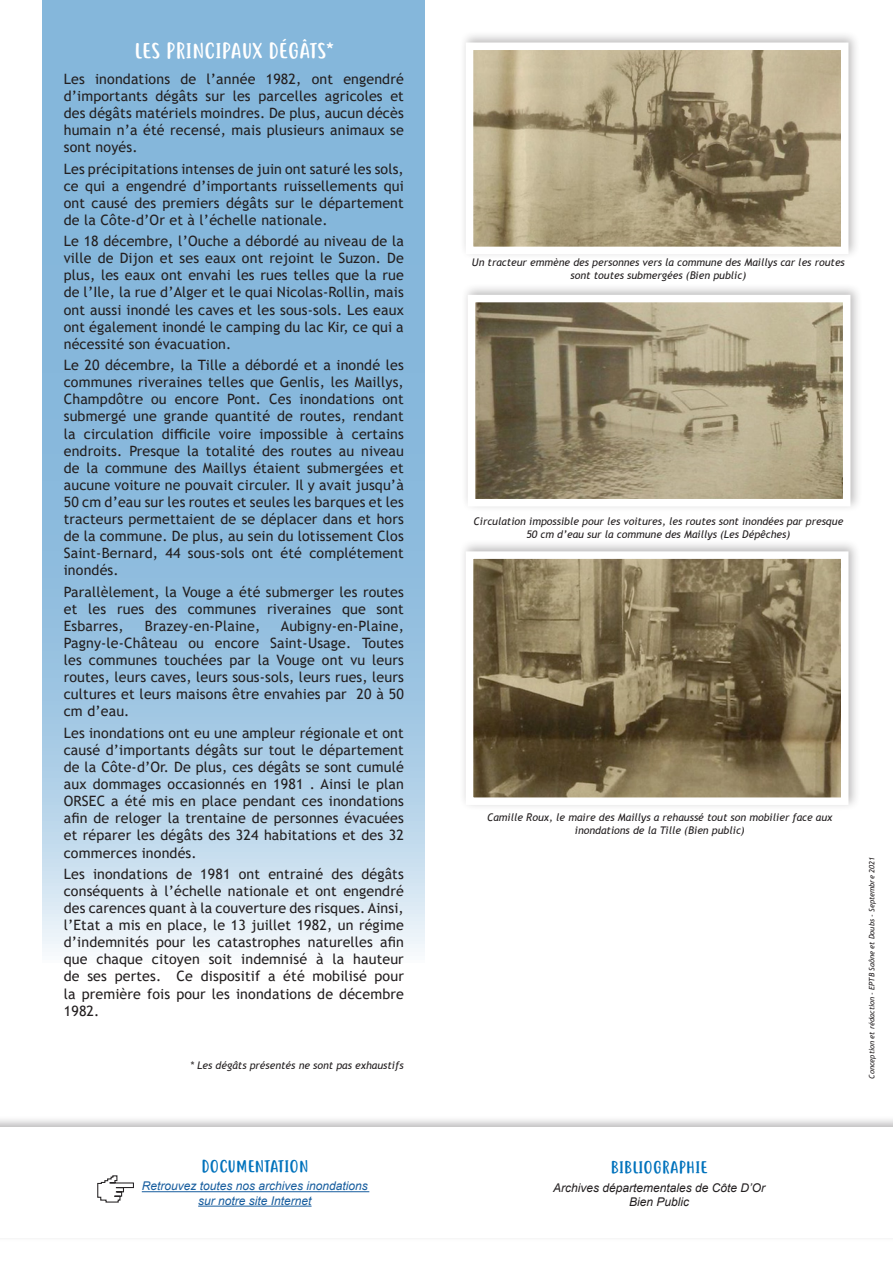
<style>
.page{position:relative;width:893px;height:1263px;background:#fff}
.page>*{position:absolute;margin:0;border:0;box-sizing:border-box;transform-origin:0 0}
.t1{font:21px "Justtellmewhat";letter-spacing:.02em;color:#fff}
.t2{font:16.5px "Justtellmewhat";letter-spacing:.02em;color:#0072bc}
.t3{font:14.25px/17.1px "Trebuchet MS";letter-spacing:.01em;color:#231f20;text-align:justify}
.t4{font:italic 12px/14.4px "Arial";color:#175d9e;text-align:center}
.t5{font:italic 12px "Arial";color:#231f20}
.t6{font:italic 10.5px/12.6px "Trebuchet MS";color:#231f20;text-align:center}
.t7{font:italic 7.5px "Trebuchet MS";color:#231f20}
</style>
<div class="page">
<svg style="left:43px;top:0;width:382px;height:952px;fill:#89b9dc"></svg>
<div style="left:0;top:1115px;width:893px;height:127px;background:#231f20;opacity:.3"></div>
<div style="left:0;top:1127px;width:893px;height:110px;background:#fff"></div>
<hr style="left:142px;top:1191px;width:227px;height:1px;background:#175d9e">
<hr style="left:198px;top:1206px;width:114px;height:1px;background:#175d9e">
<svg style="left:97px;top:1175px;width:37px;height:28px"></svg>
<div style="left:462px;top:283px;width:400px;height:229px;background:#231f20;opacity:.3"></div>
<img style="left:477px;top:304px;width:364px;height:193px">
<div style="left:468px;top:295px;width:382px;height:211px;border:8px solid #fff"></div>
<div style="left:460px;top:30px;width:400px;height:230px;background:#231f20;opacity:.3"></div>
<img style="left:475px;top:52px;width:364px;height:193px">
<div style="left:466px;top:43px;width:382px;height:211px;border:8px solid #fff"></div>
<div style="left:460px;top:539px;width:400px;height:272px;background:#231f20;opacity:.3"></div>
<img style="left:475px;top:560px;width:364px;height:236px">
<div style="left:466px;top:551px;width:382px;height:254px;border:8px solid #fff"></div>
<p class="t1" style="left:134px;top:39px;width:200px">LES PRINCIPAUX DÉGÂTS*</p>
<p class="t3" style="left:64px;top:70px;width:342px">Les inondations de l’année 1982, ont engendré d’importants dégâts sur les parcelles agricoles et des dégâts matériels moindres. De plus, aucun décès humain n’a été recensé, mais plusieurs animaux se sont noyés.</p>
<p class="t3" style="left:64px;top:160px;width:342px">Les précipitations intenses de juin ont saturé les sols, ce qui a engendré d’importants ruissellements qui ont causé des premiers dégâts sur le département de la Côte-d’Or et à l’échelle nationale.</p>
<p class="t3" style="left:64px;top:232px;width:342px">Le 18 décembre, l’Ouche a débordé au niveau de la ville de Dijon et ses eaux ont rejoint le Suzon. De plus, les eaux ont envahi les rues telles que la rue de l’Ile, la rue d’Alger et le quai Nicolas-Rollin, mais ont aussi inondé les caves et les sous-sols. Les eaux ont également inondé le camping du lac Kir, ce qui a nécessité son évacuation.</p>
<p class="t3" style="left:64px;top:356px;width:342px">Le 20 décembre, la Tille a débordé et a inondé les communes riveraines telles que Genlis, les Maillys, Champdôtre ou encore Pont. Ces inondations ont submergé une grande quantité de routes, rendant la circulation difficile voire impossible à certains endroits. Presque la totalité des routes au niveau de la commune des Maillys étaient submergées et aucune voiture ne pouvait circuler. Il y avait jusqu’à 50 cm d’eau sur les routes et seules les barques et les tracteurs permettaient de se déplacer dans et hors de la commune. De plus, au sein du lotissement Clos Saint-Bernard, 44 sous-sols ont été complétement inondés.</p>
<p class="t3" style="left:64px;top:583px;width:342px">Parallèlement, la Vouge a été submerger les routes et les rues des communes riveraines que sont Esbarres,</p>
<p class="t3" style="left:64px;top:617px;width:342px;text-indent:217px">Aubigny-en-Plaine, Pagny-le-Château ou encore Saint-Usage. Toutes les communes touchées par la Vouge ont vu leurs routes, leurs caves, leurs sous-sols, leurs rues, leurs cultures et leurs maisons être envahies par 20 à 50 cm d’eau.</p>
<p class="t3" style="left:64px;top:724px;width:342px">Les inondations ont eu une ampleur régionale et ont causé d’importants dégâts sur tout le département de la Côte-d’Or. De plus, ces dégâts se sont cumulé aux dommages occasionnés en 1981 . Ainsi le plan ORSEC a été mis en place pendant ces inondations afin de reloger la trentaine de personnes évacuées et réparer les dégâts des 324 habitations et des 32 commerces inondés.</p>
<p class="t3" style="left:64px;top:865px;width:342px">Les inondations de 1981 ont entrainé des dégâts conséquents à l’échelle nationale et ont engendré des carences quant à la couverture des risques. Ainsi, l’Etat a mis en place, le 13 juillet 1982, un régime d’indemnités pour les catastrophes naturelles afin que chaque citoyen soit indemnisé à la hauteur de ses pertes. Ce dispositif a été mobilisé pour la première fois pour les inondations de décembre 1982.</p>
<p class="t3" style="left:145px;top:617px;width:117px">Brazey-en-Plaine,</p>
<p class="t6" style="left:190px;top:1059px;width:215px">* Les dégâts présentés ne sont pas exhaustifs</p>
<p class="t2" style="left:201px;top:1156px;width:108px">DOCUMENTATION</p>
<p class="t4" style="left:142px;top:1179px;width:228px">Retrouvez toutes nos archives inondations sur notre site Internet</p>
<p class="t6" style="left:472px;top:256px;width:374px">Un tracteur emmène des personnes vers la commune des Maillys car les routes sont toutes submergées (Bien public)</p>
<p class="t6" style="left:473px;top:515px;width:371px">Circulation impossible pour les voitures, les routes sont inondées par presque<br>50 cm d’eau sur la commune des Maillys (Les Dépêches)</p>
<p class="t6" style="left:487px;top:811px;width:347px">Camille Roux, le maire des Maillys a rehaussé tout son mobilier face aux inondations de la Tille (Bien public)</p>
<p class="t2" style="left:611px;top:1158px;width:98px">BIBLIOGRAPHIE</p>
<p class="t5" style="left:553px;top:1180px;width:214px">Archives départementales de Côte D’Or</p>
<p class="t5" style="left:629px;top:1194px;width:62px">Bien Public</p>
<p class="t7" style="left:867px;top:1079px;width:223px;rotate:-90deg">Conception et rédaction - EPTB Saône et Doubs - Septembre 2021</p>
</div>
